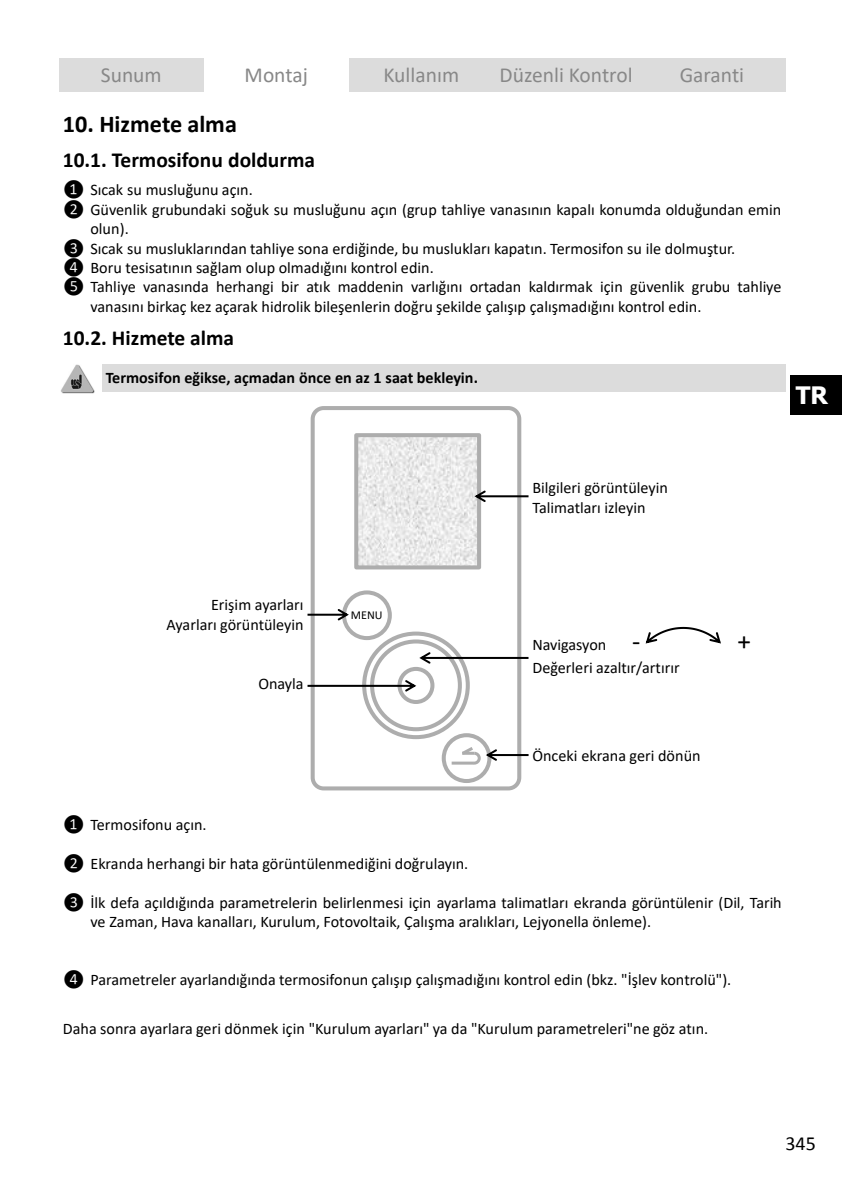
<style>
.page{position:relative;width:842px;height:1193px;background:#fff}
.page>*{position:absolute;margin:0;border:0;box-sizing:border-box;transform-origin:0 0}
.t1{font:27px "Calibri";color:#000}
.t2{font:700 24.2px "Calibri";color:#000}
.t3{font:700 24px "Tahoma";color:#fff}
.t4{font:21.4px "Calibri";color:#888}
.t5{font:700 21.4px "Calibri";color:#000}
.t6{font:20px "Calibri";color:#000}
.t7{font:16.2px/19.4px "Calibri";color:#000}
.t8{font:700 16.2px "Calibri";color:#000}
.t9{font:12px "Calibri";color:#000}
.s1{font-size:27px}
</style>
<div class="page">
<div style="left:789px;top:375px;width:52px;height:40px;background:#000"></div>
<div style="left:59px;top:58px;width:145px;height:33px;background:#dcdcdc"></div>
<div style="left:348px;top:58px;width:145px;height:33px;background:#dcdcdc"></div>
<div style="left:493px;top:58px;width:145px;height:33px;background:#dcdcdc"></div>
<div style="left:638px;top:58px;width:147px;height:33px;background:#dcdcdc"></div>
<div style="left:102px;top:364px;width:683px;height:27px;background:#dcdcdc"></div>
<img style="left:61px;top:364px;width:34px;height:30px">
<svg style="left:645px;top:627px;width:75px;height:16px"></svg>
<div style="left:310px;top:406px;width:211px;height:384px;border:4px solid #adadad;border-radius:11px"></div>
<div style="left:342px;top:590px;width:49px;height:50px;border:4px solid #adadad;border-radius:50%"></div>
<svg style="left:352px;top:433px;width:138px;height:350px"></svg>
<hr style="left:451px;top:761px;width:23px;height:3px;background:#adadad">
<svg style="left:307px;top:609px;width:42px;height:11px"></svg>
<svg style="left:419px;top:652px;width:109px;height:12px"></svg>
<svg style="left:307px;top:680px;width:109px;height:12px"></svg>
<svg style="left:458px;top:744px;width:70px;height:22px"></svg>
<svg style="left:474px;top:490px;width:54px;height:12px"></svg>
<h3 class="t4" style="left:101px;top:66px;width:62px">Sunum</h3>
<h3 class="t4" style="left:244px;top:66px;width:65px">Montaj</h3>
<h3 class="t4" style="left:383px;top:66px;width:77px">Kullanım</h3>
<h3 class="t4" style="left:499px;top:66px;width:134px">Düzenli Kontrol</h3>
<h3 class="t4" style="left:679px;top:66px;width:66px">Garanti</h3>
<h2 class="t2" style="left:63px;top:114px;width:175px">10. Hizmete alma</h2>
<h3 class="t5" style="left:63px;top:151px;width:254px">10.1. Termosifonu doldurma</h3>
<p class="t7" style="left:63px;top:182px;width:191px">❶ Sıcak su musluğunu açın.</p>
<p class="t7" style="left:63px;top:201px;width:719px">❷ Güvenlik grubundaki soğuk su musluğunu açın (grup tahliye vanasının kapalı konumda olduğundan emin</p>
<p class="t7" style="left:90px;top:220px;width:40px">olun).</p>
<p class="t7" style="left:63px;top:240px;width:673px">❸ Sıcak su musluklarından tahliye sona erdiğinde, bu muslukları kapatın. Termosifon su ile dolmuştur.</p>
<p class="t7" style="left:63px;top:259px;width:372px">❹ Boru tesisatının sağlam olup olmadığını kontrol edin.</p>
<p class="t7" style="left:63px;top:278px;width:719px">❺ Tahliye vanasında herhangi bir atık maddenin varlığını ortadan kaldırmak için güvenlik grubu tahliye</p>
<p class="t7" style="left:90px;top:298px;width:612px">vanasını birkaç kez açarak hidrolik bileşenlerin doğru şekilde çalışıp çalışmadığını kontrol edin.</p>
<h3 class="t5" style="left:63px;top:329px;width:173px">10.2. Hizmete alma</h3>
<p class="t8" style="left:106px;top:371px;width:374px">Termosifon eğikse, açmadan önce en az 1 saat bekleyin.</p>
<h3 class="t3" style="left:795px;top:380px;width:34px">TR</h3>
<p class="t7" style="left:532px;top:479px;width:137px">Bilgileri görüntüleyin<br>Talimatları izleyin</p>
<p class="t7" style="left:166px;top:596px;width:139px;text-align:right">Erişim ayarları<br>Ayarları görüntüleyin</p>
<p class="t7" style="left:258px;top:675px;width:47px">Onayla</p>
<p class="t9" style="left:351px;top:610px;width:33px">MENU</p>
<p class="t7" style="left:532px;top:636px;width:109px">Navigasyon <span class="s1">-</span></p>
<h1 class="t1" style="left:737px;top:630px;width:15px">+</h1>
<p class="t7" style="left:532px;top:659px;width:149px">Değerleri azaltır/artırır</p>
<p class="t7" style="left:532px;top:747px;width:170px">Önceki ekrana geri dönün</p>
<p class="t7" style="left:63px;top:816px;width:145px">❶ Termosifonu açın.</p>
<p class="t7" style="left:63px;top:855px;width:406px">❷ Ekranda herhangi bir hata görüntülenmediğini doğrulayın.</p>
<p class="t7" style="left:90px;top:894px;width:692px;text-indent:-27px">❸ İlk defa açıldığında parametrelerin belirlenmesi için ayarlama talimatları ekranda görüntülenir (Dil, Tarih ve Zaman, Hava kanalları, Kurulum, Fotovoltaik, Çalışma aralıkları, Lejyonella önleme).</p>
<p class="t7" style="left:63px;top:971px;width:669px">❹ Parametreler ayarlandığında termosifonun çalışıp çalışmadığını kontrol edin (bkz. "İşlev kontrolü").</p>
<p class="t7" style="left:63px;top:1020px;width:646px">Daha sonra ayarlara geri dönmek için "Kurulum ayarları" ya da "Kurulum parametreleri"ne göz atın.</p>
<p class="t6" style="left:785px;top:1131px;width:32px">345</p>
</div>
